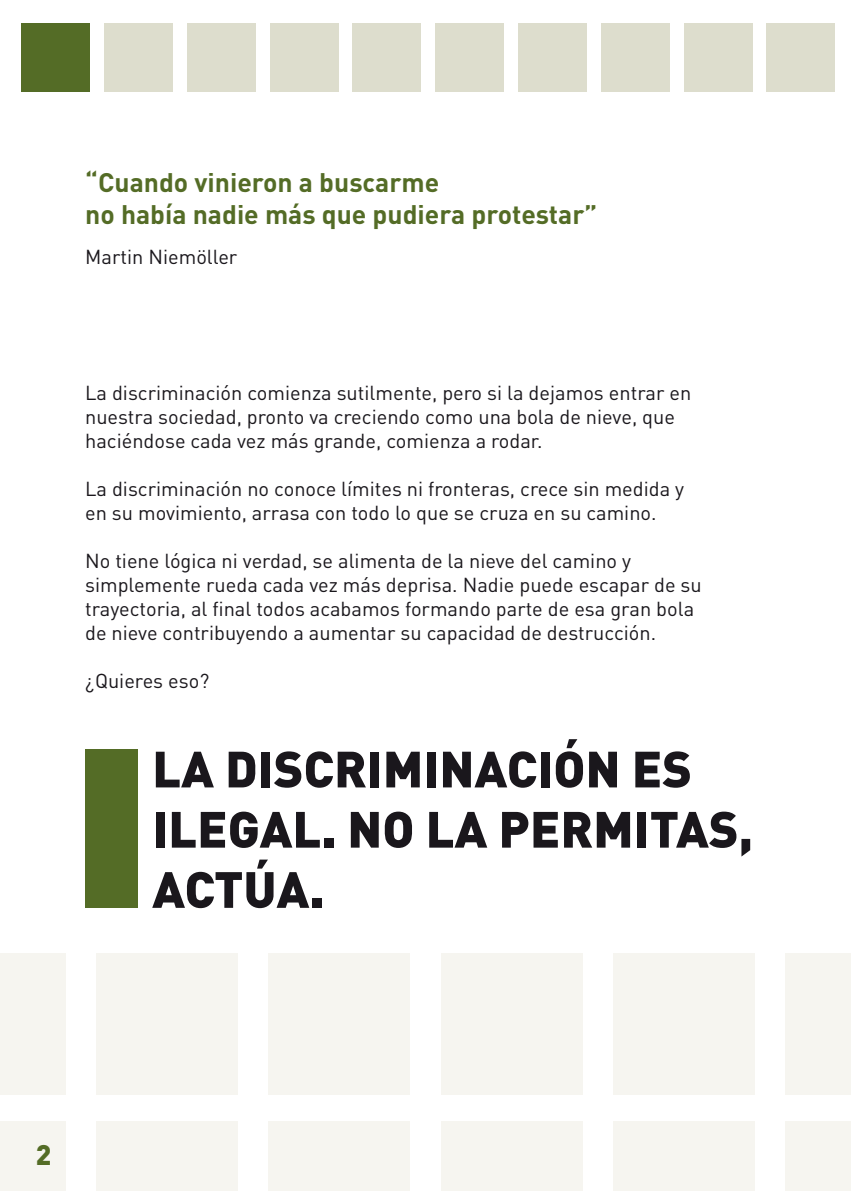
<style>
.page{position:relative;width:851px;height:1191px;background:#fff}
.page>*{position:absolute;margin:0;border:0;box-sizing:border-box;transform-origin:0 0}
.t1{font:900 50.2px/60.2px "DIN Pro";color:#1a171c}
.t2{font:900 28px "DIN Pro";color:#546c26}
.t3{font:700 26.6px "DIN Pro";color:#546c26}
.t4{font:20px/24px "DIN Pro";color:#1a171c}
</style>
<div class="page">
<div style="left:0;top:952px;width:66px;height:142px;background:#f6f5f0"></div>
<div style="left:96px;top:952px;width:142px;height:142px;background:#f6f5f0"></div>
<div style="left:268px;top:952px;width:142px;height:142px;background:#f6f5f0"></div>
<div style="left:440px;top:952px;width:142px;height:142px;background:#f6f5f0"></div>
<div style="left:612px;top:952px;width:142px;height:142px;background:#f6f5f0"></div>
<div style="left:785px;top:952px;width:65px;height:142px;background:#f6f5f0"></div>
<div style="left:0;top:1121px;width:66px;height:70px;background:#f6f5f0"></div>
<div style="left:96px;top:1121px;width:142px;height:70px;background:#f6f5f0"></div>
<div style="left:268px;top:1121px;width:142px;height:70px;background:#f6f5f0"></div>
<div style="left:440px;top:1121px;width:142px;height:70px;background:#f6f5f0"></div>
<div style="left:612px;top:1121px;width:142px;height:70px;background:#f6f5f0"></div>
<div style="left:785px;top:1121px;width:65px;height:70px;background:#f6f5f0"></div>
<div style="left:22px;top:23px;width:68px;height:68px;background:#546c26"></div>
<div style="left:104px;top:23px;width:68px;height:68px;background:#ddddcd"></div>
<div style="left:187px;top:23px;width:68px;height:68px;background:#ddddcd"></div>
<div style="left:270px;top:23px;width:68px;height:68px;background:#ddddcd"></div>
<div style="left:353px;top:23px;width:68px;height:68px;background:#ddddcd"></div>
<div style="left:435px;top:23px;width:68px;height:68px;background:#ddddcd"></div>
<div style="left:518px;top:23px;width:68px;height:68px;background:#ddddcd"></div>
<div style="left:601px;top:23px;width:68px;height:68px;background:#ddddcd"></div>
<div style="left:684px;top:23px;width:68px;height:68px;background:#ddddcd"></div>
<div style="left:766px;top:23px;width:68px;height:68px;background:#ddddcd"></div>
<div style="left:85px;top:749px;width:53px;height:159px;background:#546c26"></div>
<p class="t3" style="left:85px;top:164px;width:355px">“Cuando vinieron a buscarme</p>
<p class="t3" style="left:85px;top:196px;width:513px">no había nadie más que pudiera protestar”</p>
<p class="t4" style="left:85px;top:244px;width:154px">Martin Niemöller</p>
<p class="t4" style="left:85px;top:380px;width:607px">La discriminación comienza sutilmente, pero si la dejamos entrar en nuestra sociedad, pronto va creciendo como una bola de nieve, que haciéndose cada vez más grande, comienza a rodar.</p>
<p class="t4" style="left:85px;top:476px;width:600px">La discriminación no conoce límites ni fronteras, crece sin medida y en su movimiento, arrasa con todo lo que se cruza en su camino.</p>
<p class="t4" style="left:85px;top:548px;width:618px">No tiene lógica ni verdad, se alimenta de la nieve del camino y simplemente rueda cada vez más deprisa. Nadie puede escapar de su trayectoria, al final todos acabamos formando parte de esa gran bola de nieve contribuyendo a aumentar su capacidad de destrucción.</p>
<p class="t4" style="left:85px;top:668px;width:126px">¿Quieres eso?</p>
<p class="t1" style="left:152px;top:737px;width:602px">LA DISCRIMINACIÓN ES<br>ILEGAL. NO LA PERMITAS,</p>
<p class="t1" style="left:152px;top:857px;width:173px">ACTÚA.</p>
<p class="t2" style="left:36px;top:1136px;width:17px">2</p>
</div>
